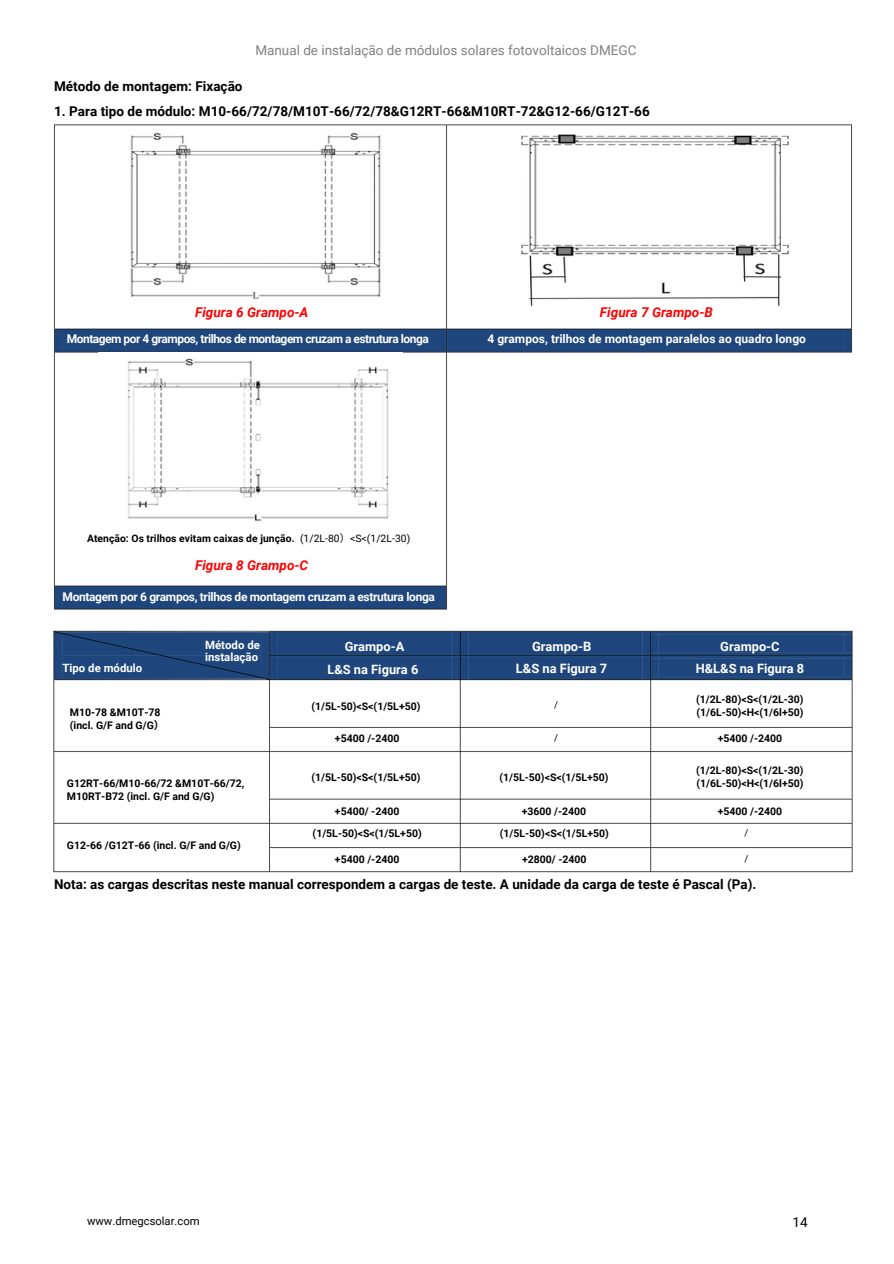
<style>
.page{position:relative;width:894px;height:1264px;background:#fff}
.page>*{position:absolute;margin:0;border:0;box-sizing:border-box;transform-origin:0 0}
.t1{font:700 13.5px "Roboto";color:#000}
.t2{font:13.5px "Roboto";color:#818181}
.t3{font:italic 700 13.5px "Roboto";color:#f00}
.t4{font:13.5px "Roboto";color:#000}
.t5{font:700 12.9px/22.6px "Roboto";color:#fff;text-align:center}
.t6{font:700 12.75px/22.5px "Roboto";color:#fff;text-align:center}
.t7{font:700 12px "Roboto";letter-spacing:-.03em;color:#fff}
.t8{font:700 12px "Roboto";color:#fff}
.t9{font:700 11.4px/12.3px "Roboto";color:#fff}
.t10{font:11.25px "Roboto";color:#000}
.t11{font:700 10.5px/13.2px "Roboto";color:#000}
.t12{font:700 10.35px "Roboto";letter-spacing:.005em;color:#000}
.t13{font:9.6px "Roboto";color:#000}
.s1{font-weight:400}
.s2{font-family:"Noto Sans CJ Ksc";font-weight:400}
.s3{font-family:"Noto Sans CJ Ksc"}
</style>
<div class="page">
<img style="left:54px;top:124px;width:798px;height:486px">
<img style="left:53px;top:630px;width:800px;height:243px">
<img style="left:98px;top:352px;width:304px;height:171px">
<img style="left:110px;top:133px;width:300px;height:172px">
<img style="left:513px;top:128px;width:284px;height:178px">
<p class="t1" style="left:54px;top:79px;width:190px">Método de montagem: Fixação</p>
<p class="t2" style="left:255px;top:43px;width:382px">Manual de instalação de módulos solares fotovoltaicos DMEGC</p>
<p class="t1" style="left:54px;top:103px;width:597px">1. Para tipo de módulo: M10-66/72/78/M10T-66/72/78&amp;G12RT-66&amp;M10RT-72&amp;G12-66/G12T-66</p>
<p class="t3" style="left:195px;top:305px;width:115px">Figura 6 Grampo-A</p>
<p class="t7" style="left:67px;top:332px;width:363px">Montagem por 4 grampos, trilhos de montagem cruzam a estrutura longa</p>
<p class="t8" style="left:487px;top:332px;width:320px">4 grampos, trilhos de montagem paralelos ao quadro longo</p>
<p class="t3" style="left:599px;top:305px;width:114px">Figura 7 Grampo-B</p>
<p class="t12" style="left:87px;top:532px;width:325px">Atenção: Os trilhos evitam caixas de junção. <span class="s1">(1/2L-80</span><span class="s2">）</span><span class="s1">&lt;S&lt;(1/2L-30)</span></p>
<p class="t3" style="left:195px;top:557px;width:115px">Figura 8 Grampo-C</p>
<p class="t7" style="left:62px;top:590px;width:374px">Montagem por 6 grampos, trilhos de montagem cruzam a estrutura longa</p>
<p class="t9" style="left:205px;top:638px;width:56px">Método de instalação</p>
<p class="t6" style="left:344px;top:635px;width:61px">Grampo-A</p>
<p class="t9" style="left:62px;top:661px;width:81px">Tipo de módulo</p>
<p class="t6" style="left:327px;top:658px;width:92px">L&amp;S na Figura 6</p>
<p class="t11" style="left:70px;top:705px;width:96px">M10-78 &amp;M10T-78 (incl. G/F and G/G<span class="s3">）</span></p>
<p class="t11" style="left:67px;top:777px;width:179px">G12RT-66/M10-66/72 &amp;M10T-66/72,<br>M10RT-B72 (incl. G/F and G/G)</p>
<p class="t11" style="left:67px;top:839px;width:175px">G12-66 /G12T-66 (incl. G/F and G/G)</p>
<p class="t11" style="left:311px;top:699px;width:110px">(1/5L-50)&lt;S&lt;(1/5L+50)</p>
<p class="t11" style="left:335px;top:732px;width:66px">+5400 /-2400</p>
<p class="t11" style="left:311px;top:770px;width:110px">(1/5L-50)&lt;S&lt;(1/5L+50)</p>
<p class="t11" style="left:312px;top:799px;width:110px;line-height:22.8px;text-align:center">+5400/ -2400 (1/5L-50)&lt;S&lt;(1/5L+50)</p>
<p class="t11" style="left:335px;top:853px;width:66px">+5400 /-2400</p>
<p class="t5" style="left:516px;top:635px;width:93px">Grampo-B<br>L&amp;S na Figura 7</p>
<p class="t13" style="left:554px;top:699px;width:5px">/</p>
<p class="t13" style="left:554px;top:732px;width:5px">/</p>
<p class="t11" style="left:499px;top:770px;width:110px">(1/5L-50)&lt;S&lt;(1/5L+50)</p>
<p class="t11" style="left:499px;top:799px;width:110px;line-height:22.8px;text-align:center">+3600 /-2400 (1/5L-50)&lt;S&lt;(1/5L+50)</p>
<p class="t11" style="left:522px;top:853px;width:66px">+2800/ -2400</p>
<p class="t6" style="left:695px;top:635px;width:110px">Grampo-C<br>H&amp;L&amp;S na Figura 8</p>
<p class="t11" style="left:696px;top:693px;width:109px">(1/2L-80)&lt;S&lt;(1/2L-30) (1/6L-50)&lt;H&lt;(1/6l+50)</p>
<p class="t11" style="left:717px;top:732px;width:66px">+5400 /-2400</p>
<p class="t11" style="left:696px;top:764px;width:109px">(1/2L-80)&lt;S&lt;(1/2L-30) (1/6L-50)&lt;H&lt;(1/6l+50)</p>
<p class="t11" style="left:717px;top:804px;width:66px">+5400 /-2400</p>
<p class="t13" style="left:744px;top:827px;width:5px">/</p>
<p class="t13" style="left:744px;top:853px;width:5px">/</p>
<p class="t1" style="left:54px;top:876px;width:703px">Nota: as cargas descritas neste manual correspondem a cargas de teste. A unidade da carga de teste é Pascal (Pa).</p>
<p class="t10" style="left:87px;top:1214px;width:114px">www.dmegcsolar.com</p>
<p class="t4" style="left:792px;top:1214px;width:17px">14</p>
</div>
